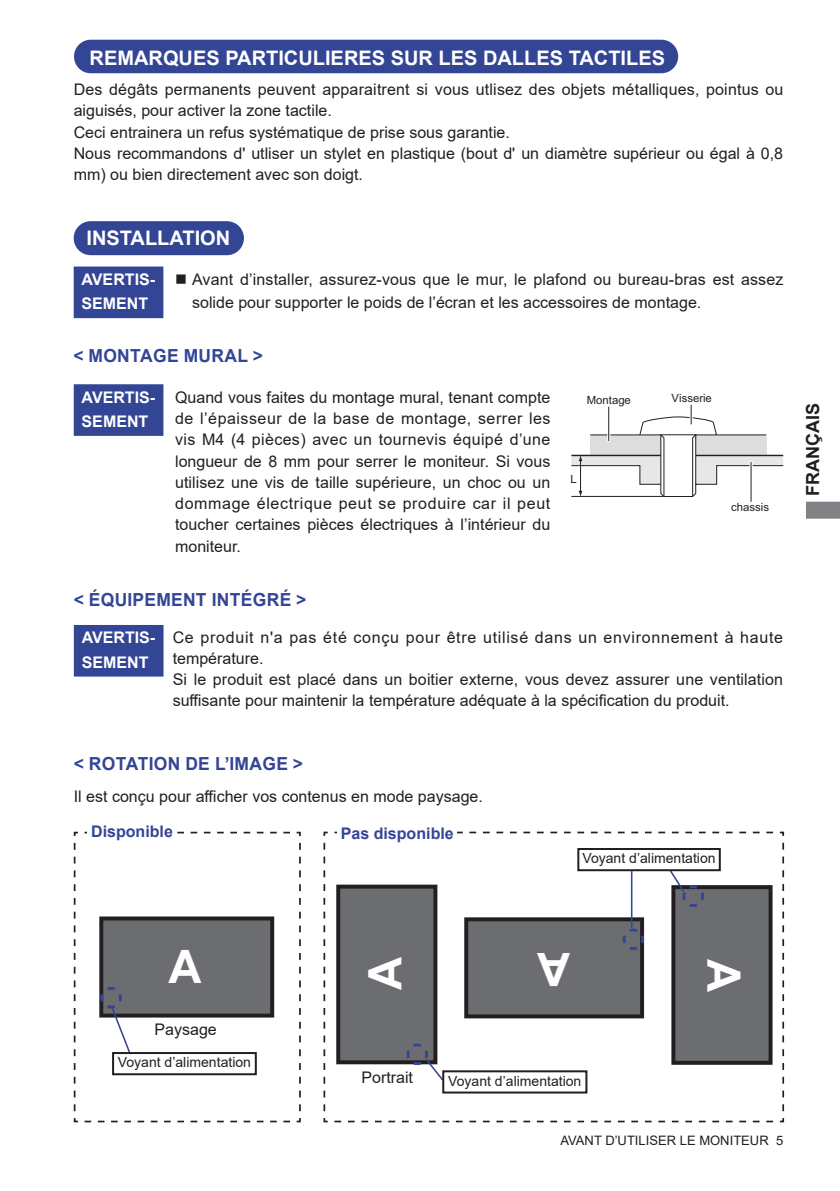
<style>
.page{position:relative;width:840px;height:1191px;background:#fff}
.page>*{position:absolute;margin:0;border:0;box-sizing:border-box;transform-origin:0 0}
.t1{font:700 46px "Arial";color:#fff}
.t2{font:700 20px "Arial";color:#fff}
.t3{font:700 18px "Arial";letter-spacing:.015em;color:#334595}
.t4{font:700 18px "Arial";color:#231f20}
.t5{font:16px/21.2px "Arial";color:#231f20}
.t6{font:700 16px/24px "Arial";color:#fff}
.t7{font:700 16px "Arial";color:#334595}
.t8{font:14px "Arial";color:#231f20}
.t9{font:13px "Arial";color:#231f20}
.t10{font:11.4px "Arial";color:#231f20}
</style>
<div class="page">
<svg style="left:806px;top:502px;width:33px;height:16px"></svg>
<div style="left:75px;top:41px;width:601px;height:31px;background:#334595;border-radius:16px"></div>
<div style="left:74px;top:40px;width:603px;height:33px;border:2px solid #334595;border-radius:16px"></div>
<div style="left:74px;top:384px;width:89px;height:52px;background:#334595;border:2px solid #334595"></div>
<svg style="left:571px;top:405px;width:211px;height:92px"></svg>
<hr style="left:749px;top:462px;width:3px;height:39px;background:#fff">
<hr style="left:750px;top:462px;width:1px;height:39px;background:#231f20">
<div style="left:75px;top:222px;width:168px;height:32px;background:#334595;border-radius:16px"></div>
<div style="left:74px;top:221px;width:170px;height:34px;border:2px solid #334595;border-radius:16px"></div>
<div style="left:74px;top:266px;width:89px;height:52px;background:#334595;border:2px solid #334595"></div>
<div style="left:74px;top:625px;width:89px;height:51px;background:#334595"></div>
<svg style="left:73px;top:831px;width:228px;height:292px"></svg>
<div style="left:101px;top:918px;width:171px;height:97px;background:#6c6d70"></div>
<div style="left:99px;top:916px;width:175px;height:101px;border:4px solid #231f20"></div>
<div style="left:87px;top:823px;width:89px;height:19px;background:#fff"></div>
<svg style="left:99px;top:985px;width:32px;height:69px"></svg>
<div style="left:112px;top:1052px;width:145px;height:23px;border:2px solid #231f20"></div>
<svg style="left:323px;top:831px;width:461px;height:292px"></svg>
<div style="left:466px;top:919px;width:175px;height:97px;background:#6c6d70"></div>
<div style="left:464px;top:917px;width:179px;height:101px;border:4px solid #231f20"></div>
<div style="left:338px;top:886px;width:97px;height:176px;background:#6c6d70"></div>
<div style="left:336px;top:884px;width:101px;height:180px;border:4px solid #231f20"></div>
<div style="left:337px;top:825px;width:119px;height:21px;background:#fff"></div>
<div style="left:673px;top:887px;width:97px;height:175px;background:#6c6d70"></div>
<div style="left:671px;top:885px;width:101px;height:179px;border:4px solid #231f20"></div>
<div style="left:577px;top:848px;width:143px;height:23px;border:2px solid #231f20"></div>
<svg style="left:622px;top:927px;width:23px;height:24px"></svg>
<hr style="left:630px;top:871px;width:2px;height:56px;background:#334595">
<svg style="left:667px;top:868px;width:38px;height:40px"></svg>
<svg style="left:405px;top:1042px;width:39px;height:39px"></svg>
<div style="left:442px;top:1070px;width:145px;height:23px;border:2px solid #231f20"></div>
<p class="t2" style="left:90px;top:43px;width:576px">REMARQUES PARTICULIERES SUR LES DALLES TACTILES</p>
<p class="t5" style="left:74px;top:79px;width:710px">Des dégâts permanents peuvent apparaitrent si vous utlisez des objets métalliques, pointus ou aiguisés, pour activer la zone tactile.<br>Ceci entrainera un refus systématique de prise sous garantie.<br>Nous recommandons d' utliser un stylet en plastique (bout d' un diamètre supérieur ou égal à 0,8 mm) ou bien directement avec son doigt.</p>
<p class="t2" style="left:86px;top:224px;width:145px">INSTALLATION</p>
<p class="t6" style="left:82px;top:267px;width:75px">AVERTIS-<br>SEMENT</p>
<p class="t5" style="left:192px;top:268px;width:592px;line-height:22.6px;text-indent:-17px">■ Avant d’installer, assurez-vous que le mur, le plafond ou bureau-bras est assez solide pour supporter le poids de l’écran et les accessoires de montage.</p>
<p class="t3" style="left:73px;top:343px;width:191px">&lt; MONTAGE MURAL &gt;</p>
<p class="t5" style="left:175px;top:386px;width:377px;text-align:justify">Quand vous faites du montage mural, tenant compte de l’épaisseur de la base de montage, serrer les vis M4 (4 pièces) avec un tournevis équipé d’une longueur de 8 mm pour serrer le moniteur. Si vous utilisez une vis de taille supérieure, un choc ou un dommage électrique peut se produire car il peut toucher certaines pièces électriques à l’intérieur du moniteur.</p>
<p class="t6" style="left:82px;top:385px;width:75px">AVERTIS-<br>SEMENT</p>
<p class="t10" style="left:671px;top:390px;width:42px">Visserie</p>
<p class="t10" style="left:586px;top:392px;width:46px">Montage</p>
<p class="t10" style="left:570px;top:472px;width:8px">L</p>
<p class="t3" style="left:74px;top:587px;width:234px">&lt; ÉQUIPEMENT INTÉGRÉ &gt;</p>
<p class="t10" style="left:730px;top:500px;width:39px">chassis</p>
<p class="t6" style="left:82px;top:626px;width:75px">AVERTIS-<br>SEMENT</p>
<p class="t5" style="left:172px;top:626px;width:611px">Ce produit n'a pas été conçu pour être utilisé dans un environnement à haute température.<br>Si le produit est placé dans un boitier externe, vous devez assurer une ventilation suffisante pour maintenir la température adéquate à la spécification du produit.</p>
<p class="t3" style="left:74px;top:750px;width:231px">&lt; ROTATION DE L’IMAGE &gt;</p>
<p class="t5" style="left:74px;top:785px;width:410px">Il est conçu pour afficher vos contenus en mode paysage.</p>
<p class="t7" style="left:91px;top:820px;width:83px">Disponible</p>
<p class="t7" style="left:340px;top:821px;width:114px">Pas disponible</p>
<p class="t8" style="left:582px;top:849px;width:135px">Voyant d’alimentation</p>
<p class="t4" style="left:799px;top:496px;width:94px;rotate:-90deg">FRANÇAIS</p>
<p class="t5" style="left:154px;top:1019px;width:64px">Paysage</p>
<p class="t8" style="left:118px;top:1053px;width:135px">Voyant d’alimentation</p>
<h1 class="t1" style="left:353px;top:990px;width:35px;rotate:-90deg">A</h1>
<p class="t5" style="left:361px;top:1066px;width:53px">Portrait</p>
<h1 class="t1" style="left:570px;top:1001px;width:35px;rotate:-180deg">A</h1>
<p class="t8" style="left:448px;top:1071px;width:135px">Voyant d’alimentation</p>
<h1 class="t1" style="left:755px;top:958px;width:35px;rotate:90deg">A</h1>
<p class="t9" style="left:560px;top:1131px;width:224px">AVANT D’UTILISER LE MONITEUR 5</p>
</div>
